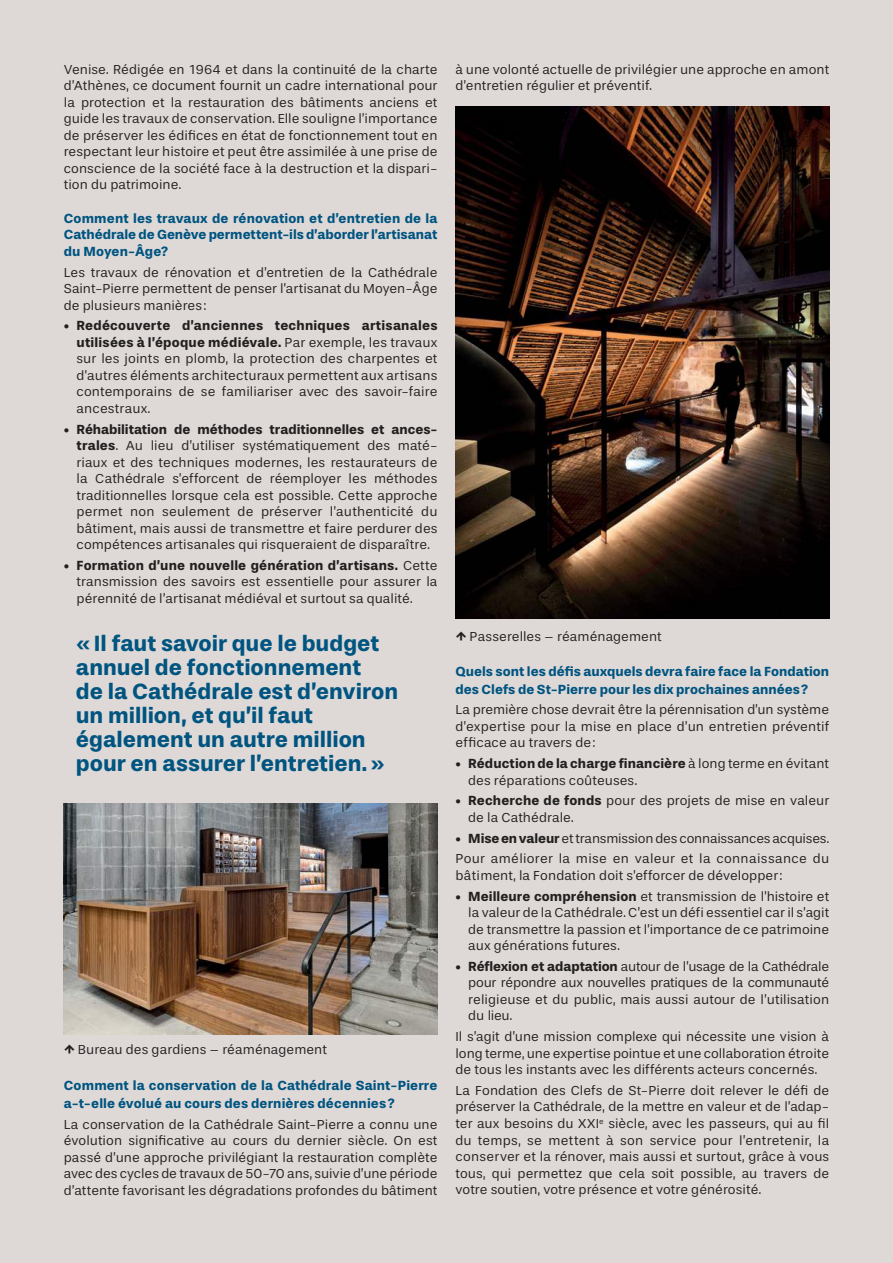
<style>
.page{position:relative;width:893px;height:1263px;background:#e2dddb}
.page>*{position:absolute;margin:0;border:0;box-sizing:border-box;transform-origin:0 0}
.t1{font:700 22.5px/24px "Stevie Sans";color:#005480}
.t2{font:13.5px/16.5px "Stevie Sans";letter-spacing:.005em;color:#221f1f;text-align:justify}
.t3{font:700 13.5px/16.5px "Stevie Sans";letter-spacing:.005em;color:#005480}
.s1{font-weight:700}
</style>
<div class="page">
<img style="left:455px;top:106px;width:374px;height:512px">
<img style="left:64px;top:804px;width:373px;height:230px">
<p class="t2" style="left:64px;top:61px;width:375px">Venise. Rédigée en 1964 et dans la continuité de la charte d’Athènes, ce document fournit un cadre international pour la protection et la restauration des bâtiments anciens et guide les travaux de conservation. Elle souligne l’importance de préserver les édifices en état de fonctionnement tout en respectant leur histoire et peut être assimilée à une prise de conscience de la société face à la destruction et la dispari&shy;tion du patrimoine.</p>
<p class="t3" style="left:64px;top:210px;width:375px;text-align:justify">Comment les travaux de rénovation et d’entretien de la Cathédrale de Genève permettent-ils d’aborder l’artisanat du Moyen-Âge?</p>
<p class="t2" style="left:64px;top:264px;width:375px">Les travaux de rénovation et d’entretien de la Cathédrale Saint-Pierre permettent de penser l’artisanat du Moyen-Âge de plusieurs manières :</p>
<p class="t2" style="left:77px;top:318px;width:362px;text-indent:-13px"><span class="s1">• Redécouverte d’anciennes techniques artisanales utilisées à l’époque médiévale.</span> Par exemple, les travaux sur les joints en plomb, la protection des charpentes et d’autres éléments architecturaux permettent aux artisans contemporains de se familiariser avec des savoir-faire ancestraux.</p>
<p class="t2" style="left:77px;top:421px;width:362px;text-indent:-13px"><span class="s1">• Réhabilitation de méthodes traditionnelles et ances&shy;trales</span>. Au lieu d’utiliser systématiquement des maté&shy;riaux et des techniques modernes, les restaurateurs de la Cathédrale s’efforcent de réemployer les méthodes traditionnelles lorsque cela est possible. Cette approche permet non seulement de préserver l’authenticité du bâtiment, mais aussi de transmettre et faire perdurer des compétences artisanales qui risqueraient de disparaître.</p>
<p class="t2" style="left:77px;top:557px;width:362px;text-indent:-13px"><span class="s1">• Formation d’une nouvelle génération d’artisans.</span> Cette transmission des savoirs est essentielle pour assurer la pérennité de l’artisanat médiéval et surtout sa qualité.</p>
<h1 class="t1" style="left:76px;top:631px;width:324px">«Il faut savoir que le budget annuel de fonctionnement<br>de la Cathédrale est d’environ un million, et qu’il faut également un autre million pour en assurer l’entretien.»</h1>
<p class="t2" style="left:78px;top:1042px;width:251px">Bureau des gardiens – réaménagement</p>
<p class="t3" style="left:64px;top:1076px;width:375px;line-height:18px">Comment la conservation de la Cathédrale Saint-Pierre a-t-elle évolué au cours des dernières décennies?</p>
<p class="t2" style="left:64px;top:1116px;width:375px">La conservation de la Cathédrale Saint-Pierre a connu une évolution significative au cours du dernier siècle. On est passé d’une approche privilégiant la restauration complète avec des cycles de travaux de 50-70 ans, suivie d’une période d’attente favorisant les dégradations profondes du bâtiment</p>
<p class="t2" style="left:455px;top:61px;width:375px">à une volonté actuelle de privilégier une approche en amont d’entretien régulier et préventif.</p>
<p class="t2" style="left:470px;top:629px;width:194px">Passerelles – réaménagement</p>
<p class="t3" style="left:455px;top:663px;width:375px;line-height:17.2px">Quels sont les défis auxquels devra faire face la Fondation des Clefs de St-Pierre pour les dix prochaines années?</p>
<p class="t2" style="left:455px;top:702px;width:375px">La première chose devrait être la pérennisation d’un système d’expertise pour la mise en place d’un entretien préventif efficace au travers de:</p>
<p class="t2" style="left:468px;top:756px;width:362px;text-indent:-13px"><span class="s1">• Réduction de la charge financière</span> à long terme en évitant des réparations coûteuses.</p>
<p class="t2" style="left:468px;top:793px;width:362px;text-indent:-13px"><span class="s1">• Recherche de fonds</span> pour des projets de mise en valeur de la Cathédrale.</p>
<p class="t2" style="left:455px;top:828px;width:375px;line-height:20.7px"><span class="s1">• Mise en valeur</span> et transmission des connaissances acquises.<br>Pour améliorer la mise en valeur et la connaissance du</p>
<p class="t2" style="left:455px;top:867px;width:328px">bâtiment, la Fondation doit s’efforcer de développer:</p>
<p class="t2" style="left:468px;top:888px;width:362px;text-indent:-13px"><span class="s1">• Meilleure compréhension</span> et transmission de l’histoire et la valeur de la Cathédrale. C’est un défi essentiel car il s’agit de transmettre la passion et l’importance de ce patrimoine aux générations futures.</p>
<p class="t2" style="left:468px;top:958px;width:362px;text-indent:-13px"><span class="s1">• Réflexion et adaptation</span> autour de l’usage de la Cathédrale pour répondre aux nouvelles pratiques de la communauté religieuse et du public, mais aussi autour de l’utilisation du lieu.</p>
<p class="t2" style="left:455px;top:1029px;width:375px">Il s’agit d’une mission complexe qui nécessite une vision à long terme, une expertise pointue et une collaboration étroite de tous les instants avec les différents acteurs concernés.</p>
<p class="t2" style="left:455px;top:1082px;width:375px">La Fondation des Clefs de St-Pierre doit relever le défi de préserver la Cathédrale, de la mettre en valeur et de l’adap&shy;ter aux besoins du XXI<sup>e</sup> siècle, avec les passeurs, qui au fil du temps, se mettent à son service pour l’entretenir, la conserver et la rénover, mais aussi et surtout, grâce à vous tous, qui permettez que cela soit possible, au travers de votre soutien, votre présence et votre générosité.</p>
</div>
